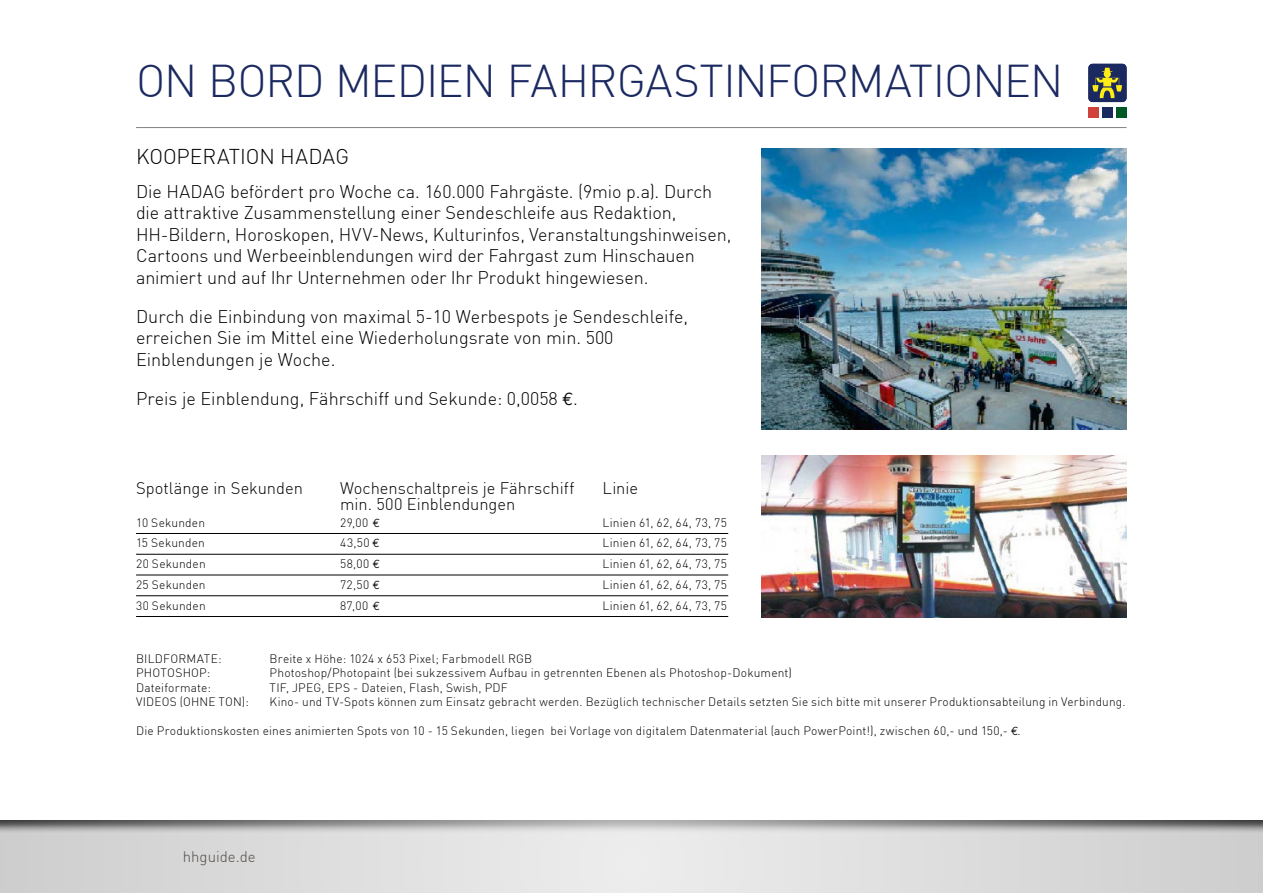
<style>
.page{position:relative;width:1263px;height:893px;background:#fff}
.page>*{position:absolute;margin:0;border:0;box-sizing:border-box;transform-origin:0 0}
.t1{font:300 45px "DIN";letter-spacing:-.025em;color:#1b2961}
.t2{font:300 21px "DIN";color:#000}
.t3{font:300 18px/21.6px "DIN";color:#000}
.t4{font:300 16.5px "DIN";color:#000}
.t5{font:300 15px "DIN";color:#4f4a46}
.t6{font:300 12px "DIN";letter-spacing:.015em;color:#000}
.s1{font-family:"Euro Mono Std";font-weight:400}
</style>
<div class="page">
<div style="left:0;top:819px;width:1263px;height:74px;background:#000;opacity:.75"></div>
<hr style="left:136px;top:533px;width:592px;height:1px;background:#000">
<hr style="left:136px;top:554px;width:592px;height:1px;background:#000">
<hr style="left:136px;top:575px;width:592px;height:1px;background:#000">
<hr style="left:136px;top:595px;width:592px;height:1px;background:#000">
<hr style="left:136px;top:616px;width:592px;height:1px;background:#000">
<img style="left:761px;top:149px;width:366px;height:280px">
<img style="left:761px;top:456px;width:366px;height:161px">
<div style="left:1102px;top:107px;width:11px;height:11px;background:#1b2961"></div>
<div style="left:1116px;top:107px;width:10px;height:11px;background:#005825"></div>
<div style="left:1088px;top:107px;width:11px;height:11px;background:#d0423c"></div>
<div style="left:1088px;top:64px;width:38px;height:38px;background:#1b2961;border-radius:4px"></div>
<svg style="left:1092px;top:68px;width:30px;height:30px"></svg>
<hr style="left:136px;top:127px;width:990px;height:1px;background:#000">
<h1 class="t1" style="left:136px;top:53px;width:929px">ON BORD MEDIEN FAHRGASTINFORMATIONEN</h1>
<h2 class="t2" style="left:136px;top:144px;width:214px">KOOPERATION HADAG</h2>
<p class="t3" style="left:136px;top:180px;width:597px">Die HADAG befördert pro Woche ca. 160.000 Fahrgäste. (9mio p.a). Durch die attraktive Zusammenstellung einer Sendeschleife aus Redaktion, HH-Bildern, Horoskopen, HVV-News, Kulturinfos, Veranstaltungshinweisen, Cartoons und Werbeeinblendungen wird der Fahrgast zum Hinschauen animiert und auf Ihr Unternehmen oder Ihr Produkt hingewiesen.</p>
<h3 class="t3" style="left:136px;top:305px;width:554px">Durch die Einbindung von maximal 5-10 Werbespots je Sendeschleife, erreichen Sie im Mittel eine Wiederholungsrate von min. 500<br>Einblendungen je Woche.</h3>
<h3 class="t3" style="left:136px;top:387px;width:443px">Preis je Einblendung, Fährschiff und Sekunde: 0,0058 <span class="s1">€</span>.</h3>
<h3 class="t4" style="left:136px;top:478px;width:168px">Spotlänge in Sekunden</h3>
<h3 class="t4" style="left:340px;top:478px;width:236px">Wochenschaltpreis je Fährschiff</h3>
<h3 class="t4" style="left:603px;top:478px;width:37px">Linie</h3>
<h3 class="t4" style="left:340px;top:494px;width:177px">min. 500 Einblendungen</h3>
<p class="t6" style="left:136px;top:515px;width:71px">10 Sekunden</p>
<p class="t6" style="left:340px;top:515px;width:41px">29,00 <span class="s1">€</span></p>
<p class="t6" style="left:603px;top:515px;width:126px">Linien 61, 62, 64, 73, 75</p>
<p class="t6" style="left:136px;top:536px;width:70px">15 Sekunden</p>
<p class="t6" style="left:340px;top:536px;width:41px">43,50 <span class="s1">€</span></p>
<p class="t6" style="left:603px;top:536px;width:126px">Linien 61, 62, 64, 73, 75</p>
<p class="t6" style="left:136px;top:556px;width:71px">20 Sekunden</p>
<p class="t6" style="left:340px;top:556px;width:41px">58,00 <span class="s1">€</span></p>
<p class="t6" style="left:603px;top:556px;width:126px">Linien 61, 62, 64, 73, 75</p>
<p class="t6" style="left:136px;top:577px;width:71px">25 Sekunden</p>
<p class="t6" style="left:340px;top:577px;width:41px">72,50 <span class="s1">€</span></p>
<p class="t6" style="left:603px;top:577px;width:126px">Linien 61, 62, 64, 73, 75</p>
<p class="t6" style="left:136px;top:598px;width:71px">30 Sekunden</p>
<p class="t6" style="left:340px;top:598px;width:41px">87,00 <span class="s1">€</span></p>
<p class="t6" style="left:603px;top:598px;width:126px">Linien 61, 62, 64, 73, 75</p>
<p class="t6" style="left:136px;top:651px;width:87px">BILDFORMATE:</p>
<p class="t6" style="left:270px;top:651px;width:264px">Breite x Höhe: 1024 x 653 Pixel; Farbmodell RGB</p>
<p class="t6" style="left:136px;top:665px;width:76px">PHOTOSHOP:</p>
<p class="t6" style="left:270px;top:665px;width:524px">Photoshop/Photopaint (bei sukzessivem Aufbau in getrennten Ebenen als Photoshop-Dokument)</p>
<p class="t6" style="left:136px;top:680px;width:76px">Dateiformate:</p>
<p class="t6" style="left:270px;top:680px;width:240px">TIF, JPEG, EPS - Dateien, Flash, Swish, PDF</p>
<p class="t6" style="left:136px;top:694px;width:114px">VIDEOS (OHNE TON):</p>
<p class="t6" style="left:270px;top:694px;width:857px">Kino- und TV-Spots können zum Einsatz gebracht werden. Bezüglich technischer Details setzten Sie sich bitte mit unserer Produktionsabteilung in Verbindung.</p>
<p class="t6" style="left:136px;top:723px;width:886px">Die Produktionskosten eines animierten Spots von 10 - 15 Sekunden, liegen bei Vorlage von digitalem Datenmaterial (auch PowerPoint!), zwischen 60,- und 150,- <span class="s1">€</span>.</p>
<p class="t5" style="left:183px;top:847px;width:74px">hhguide.de</p>
</div>
